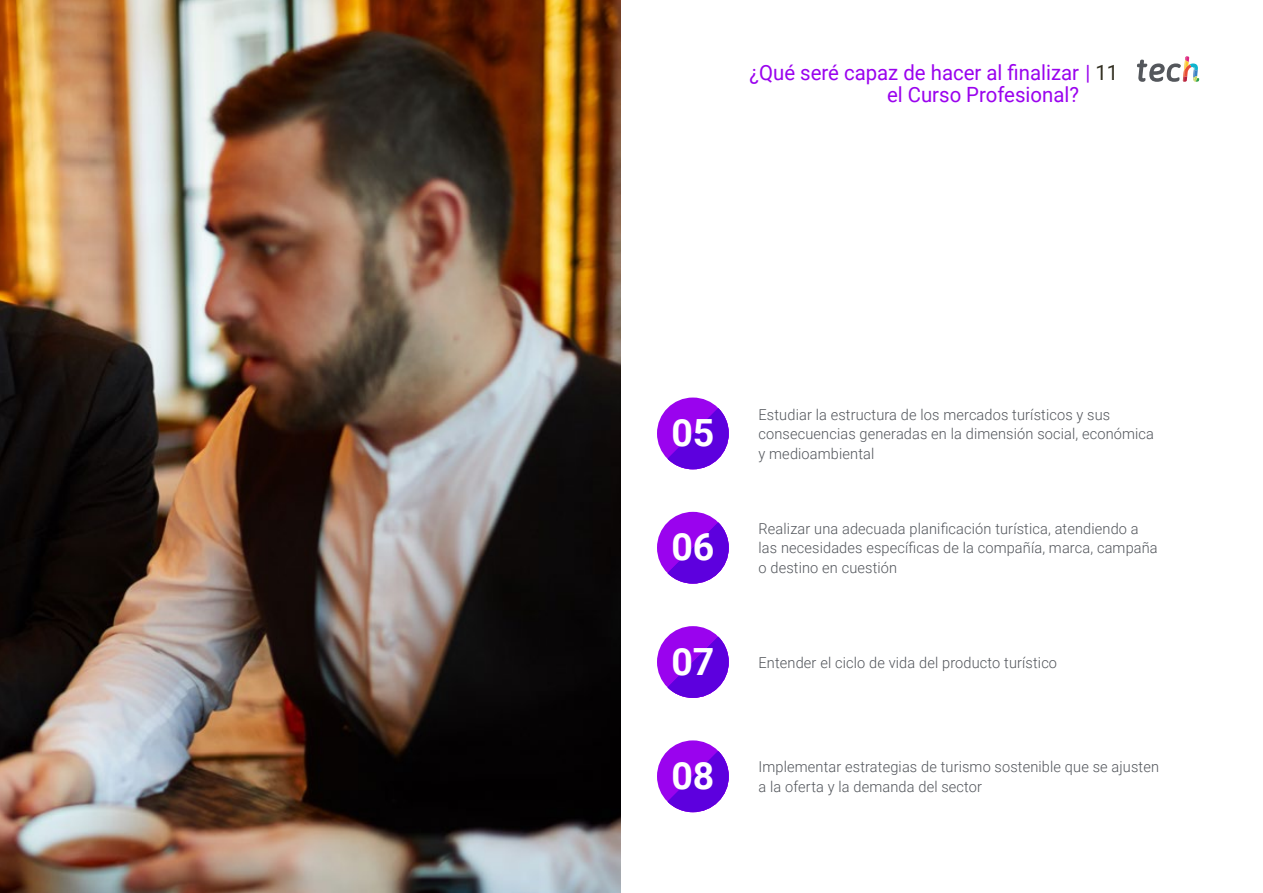
<style>
.page{position:relative;width:1263px;height:893px;background:#fff}
.page>*{position:absolute;margin:0;border:0;box-sizing:border-box;transform-origin:0 0}
.t1{font:700 37.5px "Roboto";color:#fff}
.t2{font:21px/22.5px "Roboto";color:#9a03ee}
.t3{font:300 15px/19.5px "Roboto";letter-spacing:.01em;color:#52555b}
.s1{color:#312e20}
</style>
<div class="page">
<img style="left:0;top:0;width:621px;height:893px">
<svg style="left:1137px;top:56px;width:62px;height:26px"></svg>
<div style="left:657px;top:512px;width:72px;height:72px;background:#9a03ee;border-radius:50%"></div>
<svg style="left:667px;top:522px;width:62px;height:62px"></svg>
<div style="left:657px;top:740px;width:72px;height:72px;background:#9a03ee;border-radius:50%"></div>
<svg style="left:667px;top:751px;width:62px;height:61px"></svg>
<div style="left:657px;top:626px;width:72px;height:72px;background:#9a03ee;border-radius:50%"></div>
<svg style="left:667px;top:637px;width:62px;height:61px"></svg>
<div style="left:657px;top:398px;width:72px;height:71px;background:#9a03ee;border-radius:50%"></div>
<svg style="left:667px;top:408px;width:62px;height:61px"></svg>
<h2 class="t2" style="left:887px;top:60px;width:233px;text-indent:-138px">¿Qué seré capaz de hacer al finalizar | <span class="s1">11 </span>el Curso Profesional?</h2>
<h1 class="t1" style="left:671px;top:407px;width:45px">05</h1>
<p class="t3" style="left:758px;top:404px;width:397px">Estudiar la estructura de los mercados turísticos y sus consecuencias generadas en la dimensión social, económica y medioambiental</p>
<h1 class="t1" style="left:671px;top:521px;width:45px">06</h1>
<p class="t3" style="left:758px;top:518px;width:401px">Realizar una adecuada planificación turística, atendiendo a las necesidades específicas de la compañía, marca, campaña o destino en cuestión</p>
<h1 class="t1" style="left:671px;top:635px;width:45px">07</h1>
<p class="t3" style="left:758px;top:652px;width:300px">Entender el ciclo de vida del producto turístico</p>
<h1 class="t1" style="left:671px;top:749px;width:45px">08</h1>
<p class="t3" style="left:758px;top:756px;width:402px">Implementar estrategias de turismo sostenible que se ajusten a la oferta y la demanda del sector</p>
</div>
